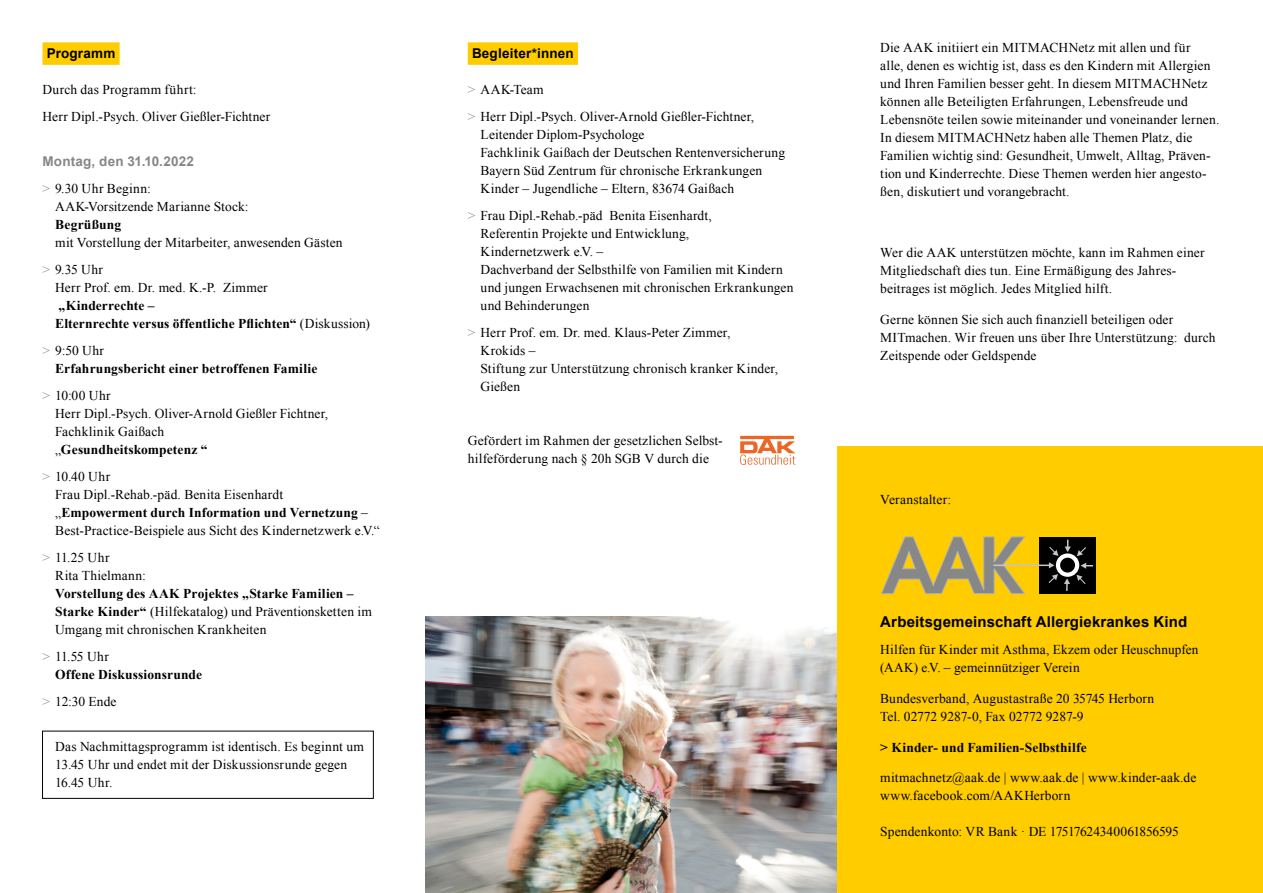
<style>
.page{position:relative;width:1263px;height:893px;background:#fff}
.page>*{position:absolute;margin:0;border:0;box-sizing:border-box;transform-origin:0 0}
.t1{font:700 15px "Arial";letter-spacing:.01em;color:#000}
.t2{font:13.5px/18px "Times New Roman";letter-spacing:.01em;color:#000}
.t3{font:700 13.5px/18px "Times New Roman";letter-spacing:.005em;color:#000}
.t4{font:700 13.5px "Arial";letter-spacing:.015em;color:#000}
.t5{font:700 13.5px "Arial";letter-spacing:.01em;color:#878787}
.s1{color:#878787}
.s2{font-weight:400}
.s3{font-weight:400;color:#878787}
.s4{font-weight:700}
</style>
<div class="page">
<div style="left:43px;top:42px;width:77px;height:23px;background:#fc0"></div>
<div style="left:468px;top:42px;width:110px;height:23px;background:#fc0"></div>
<img style="left:425px;top:617px;width:413px;height:276px">
<div style="left:42px;top:731px;width:332px;height:68px;border:1px solid #000"></div>
<svg style="left:740px;top:436px;width:55px;height:29px"></svg>
<div style="left:838px;top:446px;width:425px;height:447px;background:#fc0"></div>
<div style="left:1039px;top:537px;width:56px;height:57px;background:#000"></div>
<svg style="left:1049px;top:547px;width:9px;height:9px"></svg>
<svg style="left:1065px;top:540px;width:6px;height:12px"></svg>
<svg style="left:1077px;top:547px;width:9px;height:9px"></svg>
<svg style="left:1080px;top:563px;width:13px;height:6px"></svg>
<svg style="left:1076px;top:575px;width:10px;height:9px"></svg>
<svg style="left:1064px;top:578px;width:6px;height:13px"></svg>
<svg style="left:1048px;top:574px;width:10px;height:9px"></svg>
<div style="left:1056px;top:553px;width:23px;height:24px;border:4px solid #fff;border-radius:50%"></div>
<svg style="left:880px;top:536px;width:145px;height:58px"></svg>
<hr style="left:993px;top:565px;width:57px;height:1px;background:#c6c6c6">
<svg style="left:1049px;top:562px;width:5px;height:6px"></svg>
<p class="t4" style="left:47px;top:44px;width:70px">Programm</p>
<p class="t2" style="left:43px;top:75px;width:229px;line-height:27px">Durch das Programm führt:<br>Herr Dipl.-Psych. Oliver Gießler-Fichtner</p>
<p class="t5" style="left:43px;top:152px;width:153px">Montag, den 31.10.2022</p>
<p class="t2" style="left:55px;top:179px;width:195px;text-indent:-13px"><span class="s1">&gt;</span> 9.30 Uhr Beginn:<br>AAK-Vorsitzende Marianne Stock:</p>
<p class="t3" style="left:55px;top:215px;width:67px">Begrüßung</p>
<p class="t2" style="left:43px;top:228px;width:302px;line-height:27px;text-indent:13px">mit Vorstellung der Mitarbeiter, anwesenden Gästen <span class="s1">&gt;</span> 9.35 Uhr</p>
<p class="t2" style="left:55px;top:278px;width:214px">Herr Prof. em. Dr. med. K.-P. Zimmer</p>
<p class="t3" style="left:55px;top:296px;width:316px">„Kinderrechte –<br>Elternrechte versus öffentliche Pflichten“ <span class="s2">(Diskussion)</span></p>
<p class="t3" style="left:55px;top:341px;width:264px;text-indent:-13px"><span class="s3">&gt;</span> <span class="s2">9:50 Uhr<br></span>Erfahrungsbericht einer betroffenen Familie</p>
<p class="t2" style="left:55px;top:386px;width:275px;text-indent:-13px"><span class="s1">&gt;</span> 10:00 Uhr<br>Herr Dipl.-Psych. Oliver-Arnold Gießler Fichtner,<br>Fachklinik Gaißach<br>„<span class="s4">Gesundheitskompetenz “</span></p>
<p class="t2" style="left:55px;top:467px;width:326px;text-indent:-13px"><span class="s1">&gt;</span> 10.40 Uhr<br>Frau Dipl.-Rehab.-päd. Benita Eisenhardt<br>„<span class="s4">Empowerment durch Information und Vernetzung</span> – Best-Practice-Beispiele aus Sicht des Kindernetzwerk e.V.“</p>
<p class="t2" style="left:55px;top:548px;width:92px;text-indent:-13px"><span class="s1">&gt;</span> 11.25 Uhr<br>Rita Thielmann:</p>
<p class="t2" style="left:55px;top:584px;width:318px"><span class="s4">Vorstellung des AAK Projektes „Starke Familien –<br>Starke Kinder“</span> (Hilfekatalog) und Präventionsketten im<br>Umgang mit chronischen Krankheiten</p>
<p class="t3" style="left:55px;top:647px;width:148px;text-indent:-13px"><span class="s3">&gt;</span> <span class="s2">11.55 Uhr<br></span>Offene Diskussionsrunde</p>
<p class="t2" style="left:43px;top:692px;width:76px"><span class="s1">&gt;</span> 12:30 Ende</p>
<p class="t2" style="left:55px;top:737px;width:310px">Das Nachmittagsprogramm ist identisch. Es beginnt um<br>13.45 Uhr und endet mit der Diskussionsrunde gegen<br>16.45 Uhr.</p>
<p class="t4" style="left:472px;top:44px;width:103px">Begleiter*innen</p>
<p class="t2" style="left:468px;top:75px;width:288px;line-height:27px"><span class="s1">&gt;</span> AAK-Team<br><span class="s1">&gt;</span> Herr Dipl.-Psych. Oliver-Arnold Gießler-Fichtner,</p>
<p class="t2" style="left:480px;top:125px;width:306px">Leitender Diplom-Psychologe<br>Fachklinik Gaißach der Deutschen Rentenversicherung Bayern Süd Zentrum für chronische Erkrankungen Kinder – Jugendliche – Eltern, 83674 Gaißach</p>
<p class="t2" style="left:480px;top:206px;width:314px;text-indent:-13px"><span class="s1">&gt;</span> Frau Dipl.-Rehab.-päd Benita Eisenhardt,<br>Referentin Projekte und Entwicklung,<br>Kindernetzwerk e.V. –<br>Dachverband der Selbsthilfe von Familien mit Kindern und jungen Erwachsenen mit chronischen Erkrankungen und Behinderungen</p>
<p class="t2" style="left:480px;top:323px;width:299px;text-indent:-13px"><span class="s1">&gt;</span> Herr Prof. em. Dr. med. Klaus-Peter Zimmer,<br>Krokids –<br>Stiftung zur Unterstützung chronisch kranker Kinder,<br>Gießen</p>
<p class="t2" style="left:468px;top:431px;width:256px">Gefördert im Rahmen der gesetzlichen Selbst&shy;hilfeförderung nach § 20h SGB V durch die</p>
<p class="t2" style="left:880px;top:38px;width:341px">Die AAK initiiert ein MITMACHNetz mit allen und für<br>alle, denen es wichtig ist, dass es den Kindern mit Allergien und Ihren Familien besser geht. In diesem MITMACHNetz können alle Beteiligten Erfahrungen, Lebensfreude und Lebensnöte teilen sowie miteinander und voneinander lernen.<br>In diesem MITMACHNetz haben alle Themen Platz, die Familien wichtig sind: Gesundheit, Umwelt, Alltag, Präven&shy;tion und Kinderrechte. Diese Themen werden hier angesto&shy;ßen, diskutiert und vorangebracht.</p>
<p class="t2" style="left:880px;top:244px;width:326px">Wer die AAK unterstützen möchte, kann im Rahmen einer<br>Mitgliedschaft dies tun. Eine Ermäßigung des Jahres&shy;beitrages ist möglich. Jedes Mitglied hilft.</p>
<p class="t2" style="left:880px;top:310px;width:337px">Gerne können Sie sich auch finanziell beteiligen oder<br>MITmachen. Wir freuen uns über Ihre Unterstützung: durch<br>Zeitspende oder Geldspende</p>
<p class="t2" style="left:880px;top:490px;width:72px">Veranstalter:</p>
<p class="t1" style="left:880px;top:612px;width:308px">Arbeitsgemeinschaft Allergiekrankes Kind</p>
<p class="t2" style="left:880px;top:640px;width:320px">Hilfen für Kinder mit Asthma, Ekzem oder Heuschnupfen (AAK) e.V. – gemeinnütziger Verein</p>
<p class="t2" style="left:880px;top:689px;width:276px">Bundesverband, Augustastraße 20 35745 Herborn<br>Tel. 02772 9287-0, Fax 02772 9287-9</p>
<p class="t3" style="left:880px;top:738px;width:208px">&gt; Kinder- und Familien-Selbsthilfe</p>
<p class="t2" style="left:880px;top:769px;width:318px">mitmachnetz@aak.de | www.aak.de | www.kinder-aak.de www.facebook.com/AAKHerborn</p>
<p class="t2" style="left:880px;top:823px;width:300px">Spendenkonto: VR Bank · DE 17517624340061856595</p>
</div>
